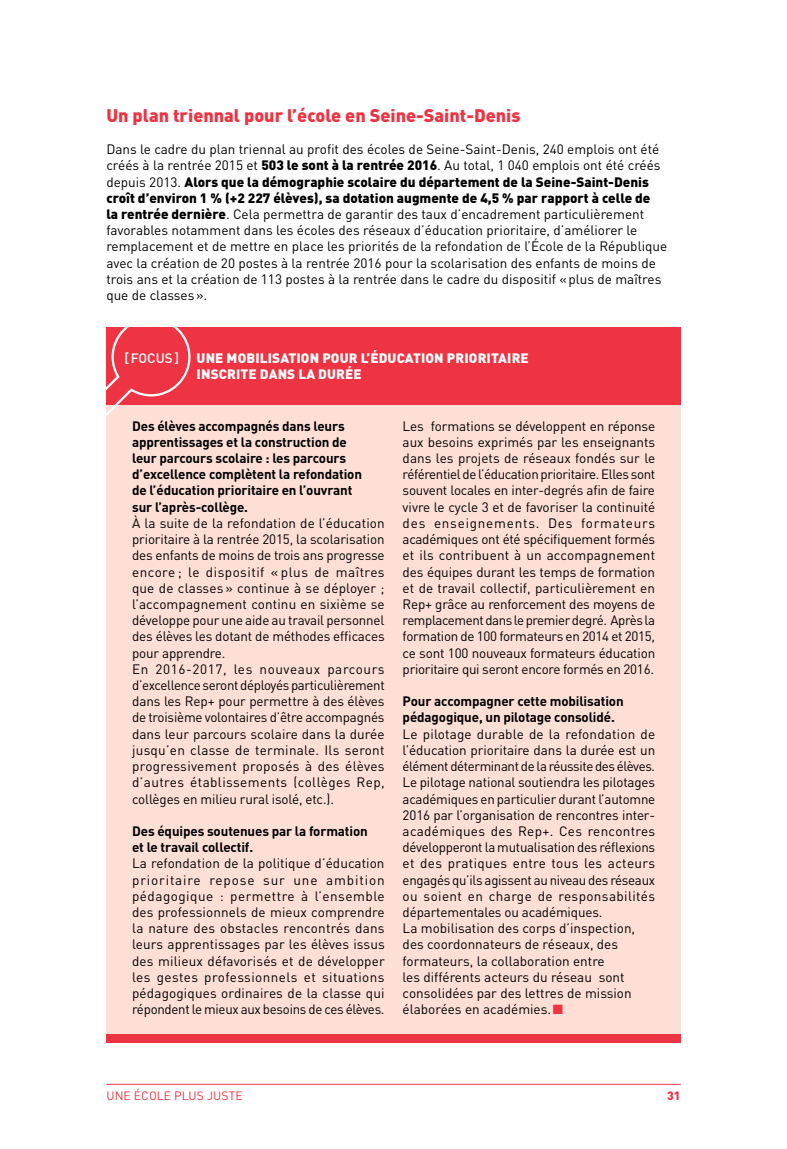
<style>
.page{position:relative;width:787px;height:1149px;background:#fff}
.page>*{position:absolute;margin:0;border:0;box-sizing:border-box;transform-origin:0 0}
.t1{font:900 18px "DIN Pro";color:#ee3443}
.t2{font:13.5px/16.2px "DIN Pro";color:#000}
.t3{font:700 13.5px/16.2px "DIN Pro";letter-spacing:-.01em;color:#000}
.t4{font:900 13.5px/16.2px "DIN Pro";letter-spacing:.01em;color:#fff}
.t5{font:500 13.5px "DIN Pro";color:#fff}
.t6{font:12px "DIN Pro";letter-spacing:.01em;color:#ee3443}
.t7{font:900 12px "DIN Pro";color:#ee3443}
.s1{font-weight:900}
.s2{color:#ee3443}
</style>
<div class="page">
<hr style="left:106px;top:1083px;width:574px;height:1px;background:#ee3443">
<div style="left:107px;top:394px;width:573px;height:646px;background:#fddfd6"></div>
<div style="left:107px;top:327px;width:573px;height:77px;background:#ee3443"></div>
<div style="left:106px;top:1034px;width:574px;height:8px;background:#ee3443"></div>
<svg style="left:106px;top:327px;width:86px;height:94px"></svg>
<h1 class="t1" style="left:106px;top:103px;width:415px">Un plan triennal pour l’école en Seine-Saint-Denis</h1>
<p class="t2" style="left:106px;top:141px;width:562px">Dans le cadre du plan triennal au profit des écoles de Seine-Saint-Denis, 240 emplois ont été créés à la rentrée 2015 et <span class="s1">503 le sont à la rentrée 2016</span>. Au total, 1 040 emplois ont été créés depuis 2013. <span class="s1">Alors que la démographie scolaire du département de la Seine-Saint-Denis croît d’environ 1 % (+2 227 élèves), sa dotation augmente de 4,5 % par rapport à celle de<br>la rentrée dernière</span>. Cela permettra de garantir des taux d’encadrement particulièrement favorables notamment dans les écoles des réseaux d’éducation prioritaire, d’améliorer le remplacement et de mettre en place les priorités de la refondation de l’École de la République avec la création de 20 postes à la rentrée 2016 pour la scolarisation des enfants de moins de trois ans et la création de 113 postes à la rentrée dans le cadre du dispositif «plus de maîtres que de classes».</p>
<p class="t5" style="left:124px;top:349px;width:56px">[FOCUS]</p>
<p class="t4" style="left:197px;top:349px;width:334px">UNE MOBILISATION POUR L’ÉDUCATION PRIORITAIRE<br>INSCRITE DANS LA DURÉE</p>
<p class="t3" style="left:132px;top:417px;width:231px">Des élèves accompagnés dans leurs apprentissages et la construction de leur parcours scolaire : les parcours d’excellence complètent la refondation de l’éducation prioritaire en l’ouvrant sur l’après-collège.</p>
<p class="t2" style="left:132px;top:514px;width:254px">À la suite de la refondation de l’éducation prioritaire à la rentrée 2015, la scolarisation des enfants de moins de trois ans progresse encore ; le dispositif « plus de maîtres que de classes » continue à se déployer ; l’accompagnement continu en sixième se développe pour une aide au travail personnel des élèves les dotant de méthodes efficaces pour apprendre.<br>En 2016-2017, les nouveaux parcours d’excellence seront déployés particulièrement dans les Rep+ pour permettre à des élèves de troisième volontaires d’être accompagnés dans leur parcours scolaire dans la durée jusqu’en classe de terminale. Ils seront progressivement proposés à des élèves d’autres établissements (collèges Rep, collèges en milieu rural isolé, etc.).</p>
<p class="t3" style="left:132px;top:822px;width:237px">Des équipes soutenues par la formation et le travail collectif.</p>
<p class="t2" style="left:132px;top:854px;width:254px;text-align:justify">La refondation de la politique d’éducation prioritaire repose sur une ambition pédagogique : permettre à l’ensemble des professionnels de mieux comprendre la nature des obstacles rencontrés dans leurs apprentissages par les élèves issus des milieux défavorisés et de développer les gestes professionnels et situations pédagogiques ordinaires de la classe qui répondent le mieux aux besoins de ces élèves.</p>
<p class="t2" style="left:402px;top:417px;width:254px;text-align:justify">Les formations se développent en réponse aux besoins exprimés par les enseignants dans les projets de réseaux fondés sur le référentiel de l’éducation prioritaire. Elles sont souvent locales en inter-degrés afin de faire vivre le cycle 3 et de favoriser la continuité des enseignements. Des formateurs académiques ont été spécifiquement formés et ils contribuent à un accompagnement des équipes durant les temps de formation et de travail collectif, particulièrement en Rep+ grâce au renforcement des moyens de remplacement dans le premier degré. Après la formation de 100 formateurs en 2014 et 2015, ce sont 100 nouveaux formateurs éducation prioritaire qui seront encore formés en 2016.</p>
<p class="t3" style="left:402px;top:692px;width:222px">Pour accompagner cette mobilisation pédagogique, un pilotage consolidé.</p>
<p class="t2" style="left:402px;top:725px;width:254px">Le pilotage durable de la refondation de l’éducation prioritaire dans la durée est un élément déterminant de la réussite des élèves.<br>Le pilotage national soutiendra les pilotages académiques en particulier durant l’automne 2016 par l’organisation de rencontres inter&shy;académiques des Rep+. Ces rencontres développeront la mutualisation des réflexions et des pratiques entre tous les acteurs engagés qu’ils agissent au niveau des réseaux ou soient en charge de responsabilités départementales ou académiques.<br>La mobilisation des corps d’inspection, des coordonnateurs de réseaux, des formateurs, la collaboration entre<br>les différents acteurs du réseau sont consolidées par des lettres de mission élaborées en académies. <span class="s2">■</span></p>
<p class="t6" style="left:106px;top:1087px;width:138px">UNE ÉCOLE PLUS JUSTE</p>
<p class="t7" style="left:667px;top:1086px;width:15px">31</p>
</div>
